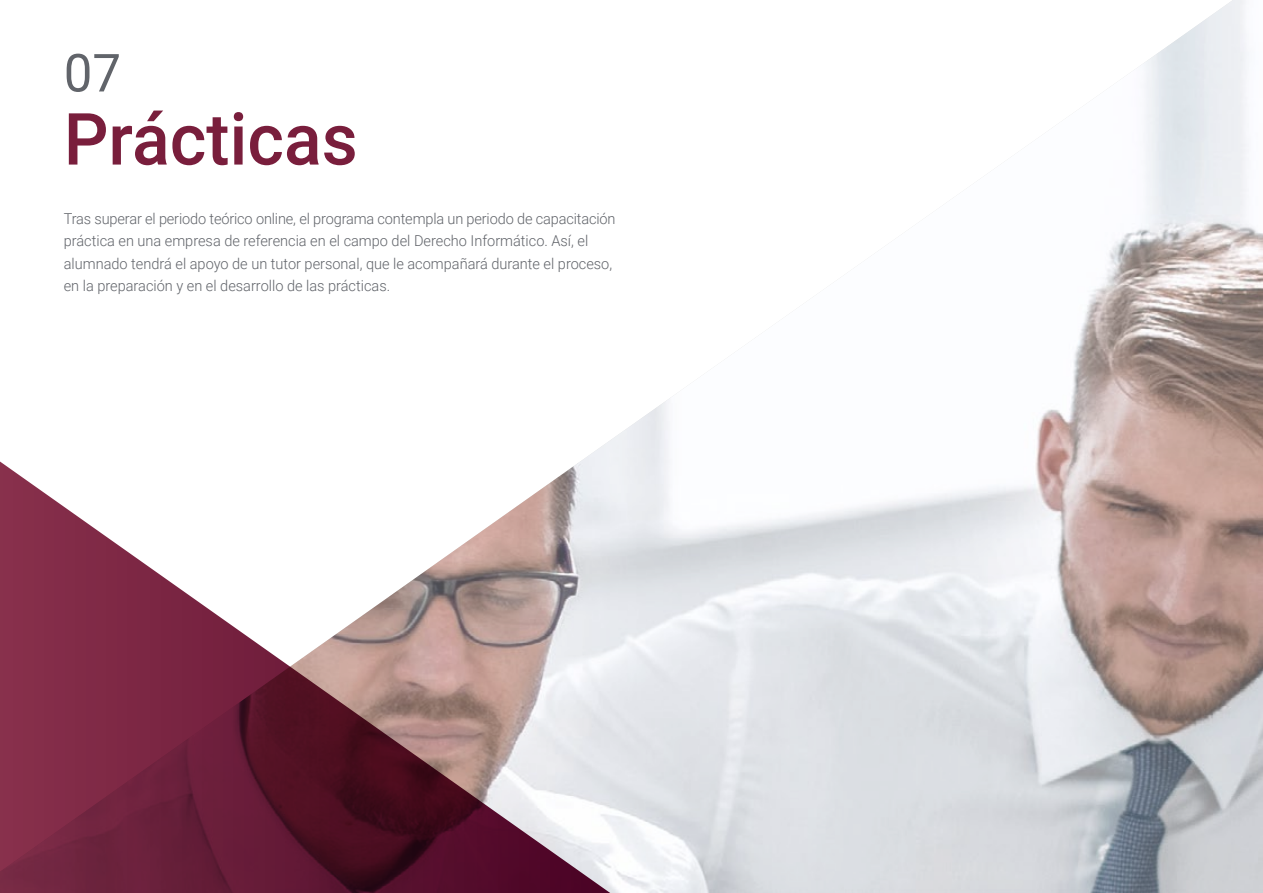
<style>
.page{position:relative;width:1263px;height:893px;background:#fff}
.page>*{position:absolute;margin:0;border:0;box-sizing:border-box;transform-origin:0 0}
.t1{font:500 72px "Roboto";color:#791e3c}
.t2{font:52.5px "Roboto";color:#61646a}
.t3{font:300 15px/22.5px "Roboto";color:#61646a}
</style>
<div class="page">
<img style="left:602px;top:0;width:661px;height:893px">
<svg style="left:0;top:446px;width:640px;height:447px"></svg>
<h2 class="t2" style="left:64px;top:36px;width:59px">07</h2>
<h1 class="t1" style="left:64px;top:89px;width:295px">Prácticas</h1>
<p class="t3" style="left:64px;top:207px;width:553px">Tras superar el periodo teórico online, el programa contempla un periodo de capacitación práctica en una empresa de referencia en el campo del Derecho Informático. Así, el alumnado tendrá el apoyo de un tutor personal, que le acompañará durante el proceso, en la preparación y en el desarrollo de las prácticas.</p>
</div>
